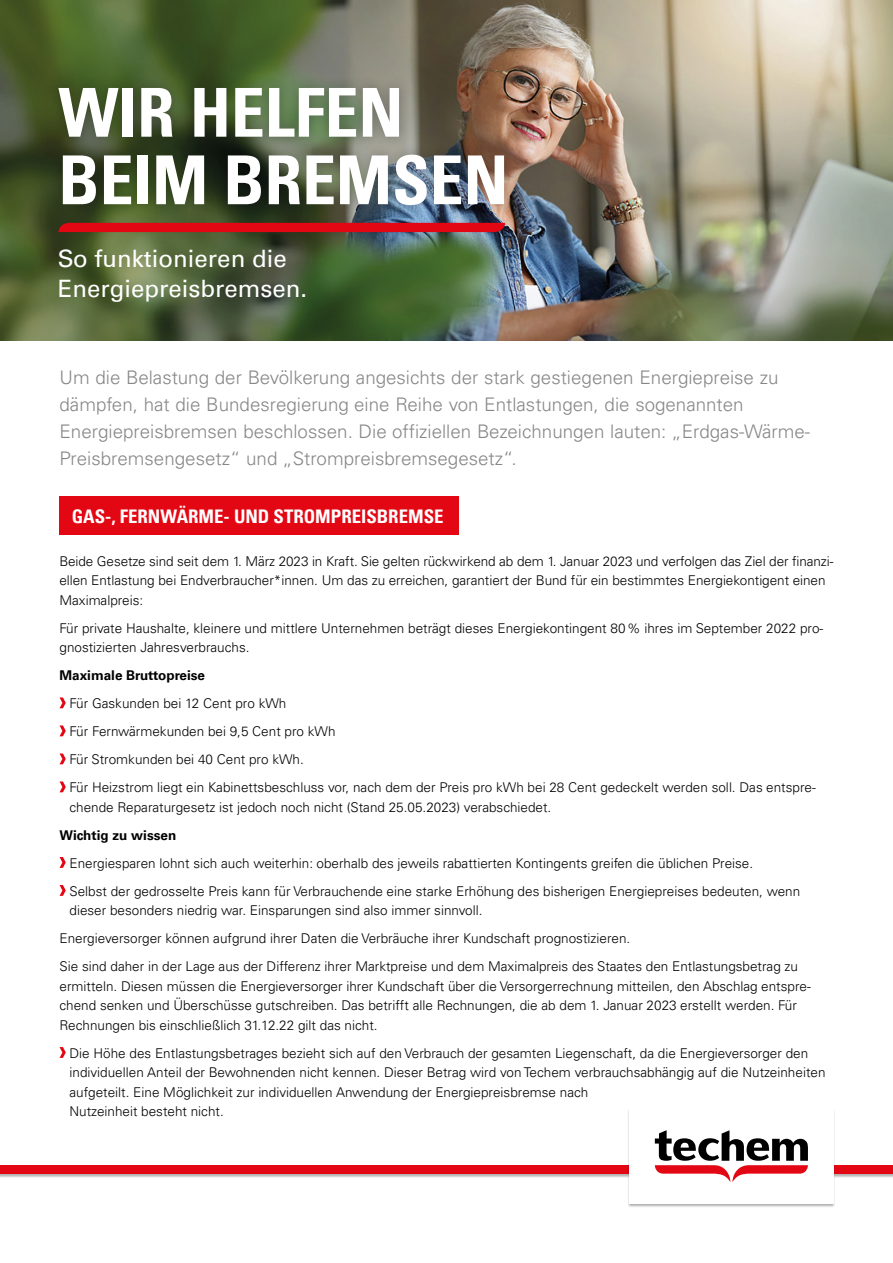
<style>
.page{position:relative;width:893px;height:1263px;background:#fff}
.page>*{position:absolute;margin:0;border:0;box-sizing:border-box;transform-origin:0 0}
.t1{font:700 condensed 67.5px/67.5px "Univers LT Pro";color:#fff}
.t2{font:24px/30px "Univers LT Pro 55 Roman";color:#fff}
.t3{font:300 18.75px/27px "Univers LT Pro 45";color:#878787}
.t4{font:700 condensed 18.75px "Univers LT Pro";color:#fff}
.t5{font:300 13.5px/19.5px "Univers LT Pro 45";color:#000}
.t6{font:700 13.5px "Univers LT Pro 65";color:#000}
</style>
<div class="page">
<img style="left:0;top:0;width:893px;height:340px">
<div style="left:0;top:1165px;width:893px;height:13px;background:#000;opacity:.3"></div>
<div style="left:0;top:1165px;width:893px;height:9px;background:#e30613"></div>
<svg style="left:60px;top:697px;width:6px;height:11px"></svg>
<svg style="left:60px;top:725px;width:6px;height:11px"></svg>
<svg style="left:60px;top:753px;width:6px;height:11px"></svg>
<svg style="left:60px;top:781px;width:6px;height:11px"></svg>
<svg style="left:60px;top:857px;width:6px;height:11px"></svg>
<svg style="left:60px;top:885px;width:6px;height:11px"></svg>
<svg style="left:60px;top:1047px;width:6px;height:11px"></svg>
<div style="left:627px;top:1109px;width:208px;height:98px;background:#000;opacity:.3"></div>
<div style="left:629px;top:1109px;width:204px;height:94px;background:#fff"></div>
<svg style="left:655px;top:1130px;width:153px;height:52px"></svg>
<div style="left:58px;top:223px;width:447px;height:9px;background:#e30613"></div>
<div style="left:46px;top:75px;width:471px;height:142px;background:#000;opacity:.29"></div>
<div style="left:60px;top:496px;width:399px;height:39px;background:#e30613"></div>
<h1 class="t1" style="left:58px;top:78px;width:452px">WIR HELFEN<br>BEIM BREMSEN</h1>
<h2 class="t2" style="left:58px;top:243px;width:251px">So funktionieren die<br>Energiepreisbremsen.</h2>
<p class="t3" style="left:60px;top:363px;width:752px">Um die Belastung der Bevölkerung angesichts der stark gestiegenen Energiepreise zu dämpfen, hat die Bundesregierung eine Reihe von Entlastungen, die sogenannten Energiepreisbremsen beschlossen. Die offiziellen Bezeichnungen lauten: „Erdgas-Wärme-Preisbremsengesetz“ und „Strompreisbremsegesetz“.</p>
<h3 class="t4" style="left:72px;top:504px;width:373px">GAS-, FERNWÄRME- UND STROMPREISBREMSE</h3>
<p class="t5" style="left:60px;top:551px;width:775px">Beide Gesetze sind seit dem 1. März 2023 in Kraft. Sie gelten rückwirkend ab dem 1. Januar 2023 und verfolgen das Ziel der finanzi&shy;ellen Entlastung bei Endverbraucher*innen. Um das zu erreichen, garantiert der Bund für ein bestimmtes Energiekontigent einen<br>Maximalpreis:</p>
<p class="t5" style="left:60px;top:618px;width:765px">Für private Haushalte, kleinere und mittlere Unternehmen beträgt dieses Energiekontingent 80% ihres im September 2022 pro&shy;gnostizierten Jahresverbrauchs.</p>
<p class="t6" style="left:60px;top:666px;width:147px">Maximale Bruttopreise</p>
<p class="t5" style="left:70px;top:689px;width:748px;line-height:28px">Für Gaskunden bei 12 Cent pro kWh<br>Für Fernwärmekunden bei 9,5 Cent pro kWh<br>Für Stromkunden bei 40 Cent pro kWh.<br>Für Heizstrom liegt ein Kabinettsbeschluss vor, nach dem der Preis pro kWh bei 28 Cent gedeckelt werden soll. Das entspre-</p>
<p class="t5" style="left:70px;top:797px;width:483px">chende Reparaturgesetz ist jedoch noch nicht (Stand 25.05.2023) verabschiedet.</p>
<p class="t6" style="left:60px;top:825px;width:118px">Wichtig zu wissen</p>
<p class="t5" style="left:70px;top:849px;width:732px;line-height:28px">Energiesparen lohnt sich auch weiterhin: oberhalb des jeweils rabattierten Kontingents greifen die üblichen Preise.<br>Selbst der gedrosselte Preis kann für Verbrauchende eine starke Erhöhung des bisherigen Energiepreises bedeuten, wenn</p>
<p class="t5" style="left:60px;top:896px;width:740px;line-height:28px;text-indent:10px">dieser besonders niedrig war. Einsparungen sind also immer sinnvoll.<br>Energieversorger können aufgrund ihrer Daten die Verbräuche ihrer Kundschaft prognostizieren.<br>Sie sind daher in der Lage aus der Differenz ihrer Marktpreise und dem Maximalpreis des Staates den Entlastungsbetrag zu</p>
<p class="t5" style="left:60px;top:976px;width:753px">ermitteln. Diesen müssen die Energieversorger ihrer Kundschaft über die Versorgerrechnung mitteilen, den Abschlag entspre&shy;chend senken und Überschüsse gutschreiben. Das betrifft alle Rechnungen, die ab dem 1. Januar 2023 erstellt werden. Für<br>Rechnungen bis einschließlich 31.12.22 gilt das nicht.</p>
<p class="t5" style="left:70px;top:1043px;width:757px">Die Höhe des Entlastungsbetrages bezieht sich auf den Verbrauch der gesamten Liegenschaft, da die Energieversorger den individuellen Anteil der Bewohnenden nicht kennen. Dieser Betrag wird von Techem verbrauchsabhängig auf die Nutzeinheiten aufgeteilt. Eine Möglichkeit zur individuellen Anwendung der Energiepreisbremse nach<br>Nutzeinheit besteht nicht.</p>
</div>
